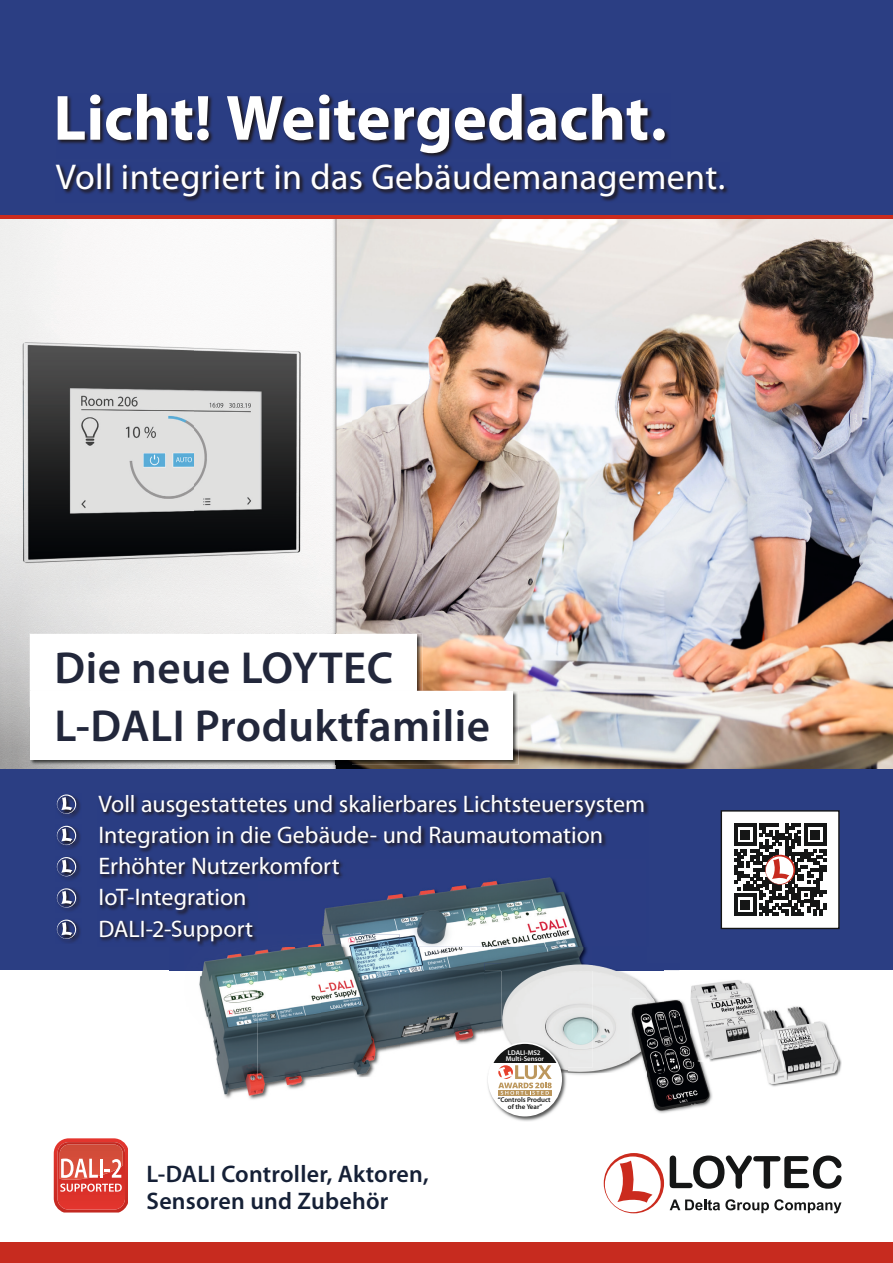
<style>
.page{position:relative;width:893px;height:1263px;background:#fff}
.page>*{position:absolute;margin:0;border:0;box-sizing:border-box;transform-origin:0 0}
.t1{font:700 64.5px "Myriad Pro";color:#fff}
.t2{font:600 45px/57.8px "Myriad Pro";letter-spacing:.01em;color:#22273b}
.t3{font:36px "Myriad Pro";letter-spacing:.01em;color:#fff}
.t4{font:24px/31.2px "Myriad Pro";color:#fff}
.t5{font:600 24px/27px "Myriad Pro";letter-spacing:.01em;color:#152036}
.t6{font:600 6.9px/6.8px "Myriad Pro";color:#151616;text-align:center}
.t7{font:600 6.9px/6.8px "Myriad Pro";color:#fff}
</style>
<div class="page">
<img style="left:352px;top:219px;width:541px;height:550px">
<img style="left:0;top:219px;width:195px;height:450px">
<img style="left:48px;top:765px;width:304px;height:4px">
<img style="left:195px;top:219px;width:157px;height:415px">
<div style="left:0;top:769px;width:893px;height:201px;background:#2b3e83"></div>
<div style="left:0;top:1243px;width:893px;height:20px;background:#c72b1f"></div>
<img style="left:399px;top:970px;width:85px;height:79px">
<img style="left:203px;top:947px;width:384px;height:23px">
<svg style="left:670px;top:1199px;width:171px;height:14px"></svg>
<svg style="left:604px;top:1153px;width:60px;height:60px"></svg>
<svg style="left:670px;top:1155px;width:171px;height:34px"></svg>
<svg style="left:54px;top:1138px;width:74px;height:74px;background:#dd5a51"></svg>
<img style="left:352px;top:633px;width:70px;height:58px">
<img style="left:29px;top:633px;width:166px;height:132px">
<div style="left:30px;top:634px;width:387px;height:68px;background:#fff"></div>
<img style="left:352px;top:691px;width:166px;height:74px">
<img style="left:195px;top:760px;width:157px;height:5px">
<img style="left:352px;top:691px;width:65px;height:1px">
<div style="left:30px;top:692px;width:483px;height:68px;background:#fff"></div>
<img style="left:99px;top:795px;width:549px;height:139px">
<img style="left:257px;top:858px;width:389px;height:76px">
<img style="left:322px;top:876px;width:270px;height:71px">
<img style="left:100px;top:920px;width:153px;height:21px">
<img style="left:690px;top:980px;width:70px;height:79px">
<img style="left:769px;top:1054px;width:73px;height:33px">
<img style="left:769px;top:1006px;width:65px;height:39px">
<img style="left:763px;top:1045px;width:75px;height:39px">
<img style="left:758px;top:1006px;width:11px;height:56px">
<img style="left:169px;top:970px;width:230px;height:81px">
<img style="left:322px;top:934px;width:77px;height:13px">
<img style="left:169px;top:934px;width:84px;height:7px">
<img style="left:185px;top:970px;width:178px;height:130px">
<img style="left:257px;top:970px;width:129px;height:107px">
<img style="left:188px;top:935px;width:198px;height:12px">
<img style="left:185px;top:935px;width:68px;height:6px">
<img style="left:646px;top:970px;width:33px;height:28px">
<img style="left:484px;top:963px;width:83px;height:78px">
<img style="left:501px;top:963px;width:112px;height:7px">
<img style="left:567px;top:970px;width:79px;height:103px">
<img style="left:657px;top:999px;width:56px;height:114px">
<img style="left:690px;top:998px;width:23px;height:61px">
<svg style="left:646px;top:998px;width:33px;height:2px"></svg>
<img style="left:630px;top:998px;width:16px;height:75px">
<img style="left:646px;top:1000px;width:64px;height:111px">
<img style="left:690px;top:1059px;width:20px;height:3px">
<img style="left:690px;top:1000px;width:20px;height:59px">
<img style="left:646px;top:1073px;width:17px;height:3px">
<img style="left:632px;top:1000px;width:47px;height:73px">
<img style="left:487px;top:1041px;width:80px;height:81px">
<div style="left:488px;top:1042px;width:74px;height:74px;background:#fff;border-radius:50%"></div>
<div style="left:498px;top:1090px;width:54px;height:6px;background:#bc975d"></div>
<svg style="left:493px;top:1044px;width:63px;height:51px"></svg>
<div style="left:721px;top:811px;width:118px;height:117px;background:#fff"></div>
<div style="left:721px;top:810px;width:119px;height:119px;border:1px solid #151616"></div>
<svg style="left:734px;top:824px;width:92px;height:92px"></svg>
<img style="left:56px;top:798px;width:25px;height:20px">
<svg style="left:57px;top:794px;width:19px;height:20px"></svg>
<img style="left:56px;top:919px;width:25px;height:24px">
<svg style="left:57px;top:920px;width:19px;height:19px"></svg>
<img style="left:56px;top:891px;width:25px;height:20px">
<svg style="left:57px;top:888px;width:19px;height:20px"></svg>
<img style="left:56px;top:860px;width:25px;height:20px">
<svg style="left:57px;top:857px;width:19px;height:19px"></svg>
<img style="left:56px;top:825px;width:25px;height:24px">
<svg style="left:57px;top:826px;width:19px;height:19px"></svg>
<div style="left:0;top:0;width:893px;height:218px;background:#2b3e83"></div>
<img style="left:57px;top:164px;width:671px;height:37px">
<img style="left:58px;top:94px;width:611px;height:63px">
<hr style="left:0;top:215px;width:893px;height:4px;background:#cb2b1e">
<h1 class="t1" style="left:53px;top:76px;width:615px">Licht! Weitergedacht.</h1>
<h3 class="t3" style="left:56px;top:155px;width:671px">Voll integriert in das Gebäudemanagement.</h3>
<h2 class="t2" style="left:55px;top:638px;width:437px">Die neue LOYTEC<br>L-DALI Produktfamilie</h2>
<p class="t4" style="left:99px;top:788px;width:548px">Voll ausgestattetes und skalierbares Lichtsteuersystem Integration in die Gebäude- und Raumautomation Erhöhter Nutzerkomfort<br>IoT-Integration<br>DALI-2-Support</p>
<p class="t5" style="left:147px;top:1160px;width:284px">L-DALI Controller, Aktoren,<br>Sensoren und Zubehör</p>
<p class="t7" style="left:506px;top:1049px;width:40px">LDALI-MS2<br>Multi-Sensor</p>
<p class="t6" style="left:498px;top:1096px;width:54px">“Controls Product of the Year”</p>
</div>
